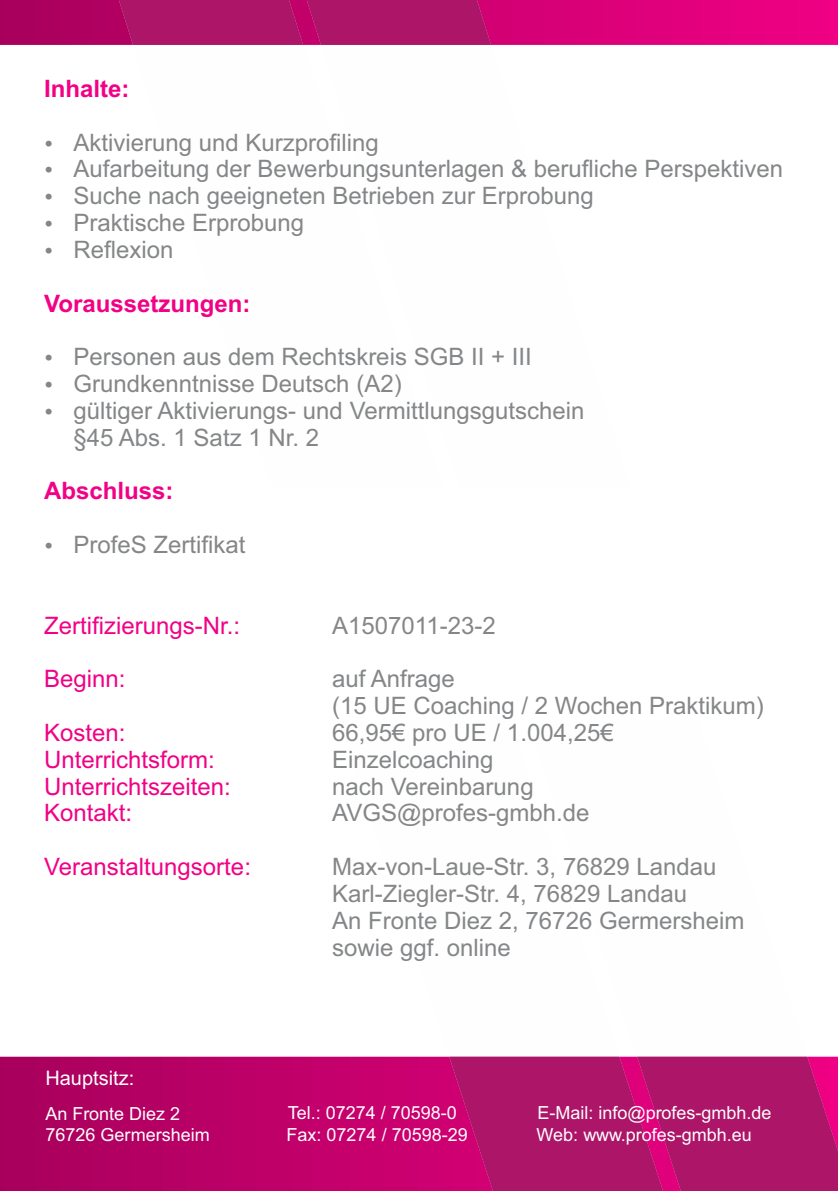
<style>
.page{position:relative;width:838px;height:1191px;background:#fff}
.page>*{position:absolute;margin:0;border:0;box-sizing:border-box;transform-origin:0 0}
.t1{font:24px/26.8px "Arial";color:#848688}
.t2{font:24px "Arial";color:#f20085}
.t3{font:700 24px "Arial";color:#f20085}
.t4{font:20px "Arial";color:#fefefe}
.t5{font:18px "Arial";color:#fefefe}
</style>
<div class="page">
<svg style="left:0;top:0;width:838px;height:45px;background:#c3096f"></svg>
<svg style="left:0;top:1056px;width:449px;height:134px;background:#bb0167"></svg>
<svg style="left:449px;top:1056px;width:389px;height:134px;background:#b3136b"></svg>
<p class="t3" style="left:44px;top:79px;width:87px">Inhalte:</p>
<p class="t1" style="left:74px;top:131px;width:711px">Aktivierung und Kurzprofiling<br>Aufarbeitung der Bewerbungsunterlagen &amp; berufliche Perspektiven Suche nach geeigneten Betrieben zur Erprobung<br>Praktische Erprobung<br>Reflexion</p>
<p class="t3" style="left:44px;top:294px;width:208px">Voraussetzungen:</p>
<p class="t1" style="left:74px;top:345px;width:512px">Personen aus dem Rechtskreis SGB II + III Grundkenntnisse Deutsch (A2)<br>gültiger Aktivierungs- und Vermittlungsgutschein §45 Abs. 1 Satz 1 Nr. 2</p>
<p class="t3" style="left:44px;top:482px;width:131px">Abschluss:</p>
<p class="t1" style="left:74px;top:533px;width:174px">ProfeS Zertifikat</p>
<p class="t2" style="left:44px;top:616px;width:198px">Zertifizierungs-Nr.:</p>
<p class="t1" style="left:332px;top:613px;width:165px">A1507011-23-2</p>
<p class="t2" style="left:44px;top:669px;width:83px">Beginn:</p>
<p class="t1" style="left:332px;top:667px;width:433px">auf Anfrage<br>(15 UE Coaching / 2 Wochen Praktikum)</p>
<p class="t2" style="left:44px;top:723px;width:83px">Kosten:</p>
<p class="t1" style="left:332px;top:721px;width:283px">66,95€ pro UE / 1.004,25€</p>
<p class="t2" style="left:44px;top:750px;width:172px">Unterrichtsform:</p>
<p class="t1" style="left:332px;top:748px;width:163px">Einzelcoaching</p>
<p class="t2" style="left:44px;top:777px;width:188px">Unterrichtszeiten:</p>
<p class="t1" style="left:332px;top:774px;width:203px">nach Vereinbarung</p>
<p class="t2" style="left:44px;top:803px;width:90px">Kontakt:</p>
<p class="t1" style="left:332px;top:801px;width:259px">AVGS@profes-gmbh.de</p>
<p class="t2" style="left:44px;top:857px;width:208px">Veranstaltungsorte:</p>
<p class="t1" style="left:332px;top:855px;width:414px">Max-von-Laue-Str. 3, 76829 Landau<br>Karl-Ziegler-Str. 4, 76829 Landau<br>An Fronte Diez 2, 76726 Germersheim sowie ggf. online</p>
<p class="t4" style="left:45px;top:1070px;width:90px">Hauptsitz:</p>
<p class="t5" style="left:45px;top:1106px;width:136px">An Fronte Diez 2</p>
<p class="t5" style="left:288px;top:1105px;width:171px">Tel.: 07274 / 70598-0</p>
<p class="t5" style="left:538px;top:1105px;width:235px">E-Mail: info@profes-gmbh.de</p>
<p class="t5" style="left:45px;top:1127px;width:166px">76726 Germersheim</p>
<p class="t5" style="left:287px;top:1127px;width:183px">Fax: 07274 / 70598-29</p>
<p class="t5" style="left:537px;top:1127px;width:217px">Web: www.profes-gmbh.eu</p>
</div>
